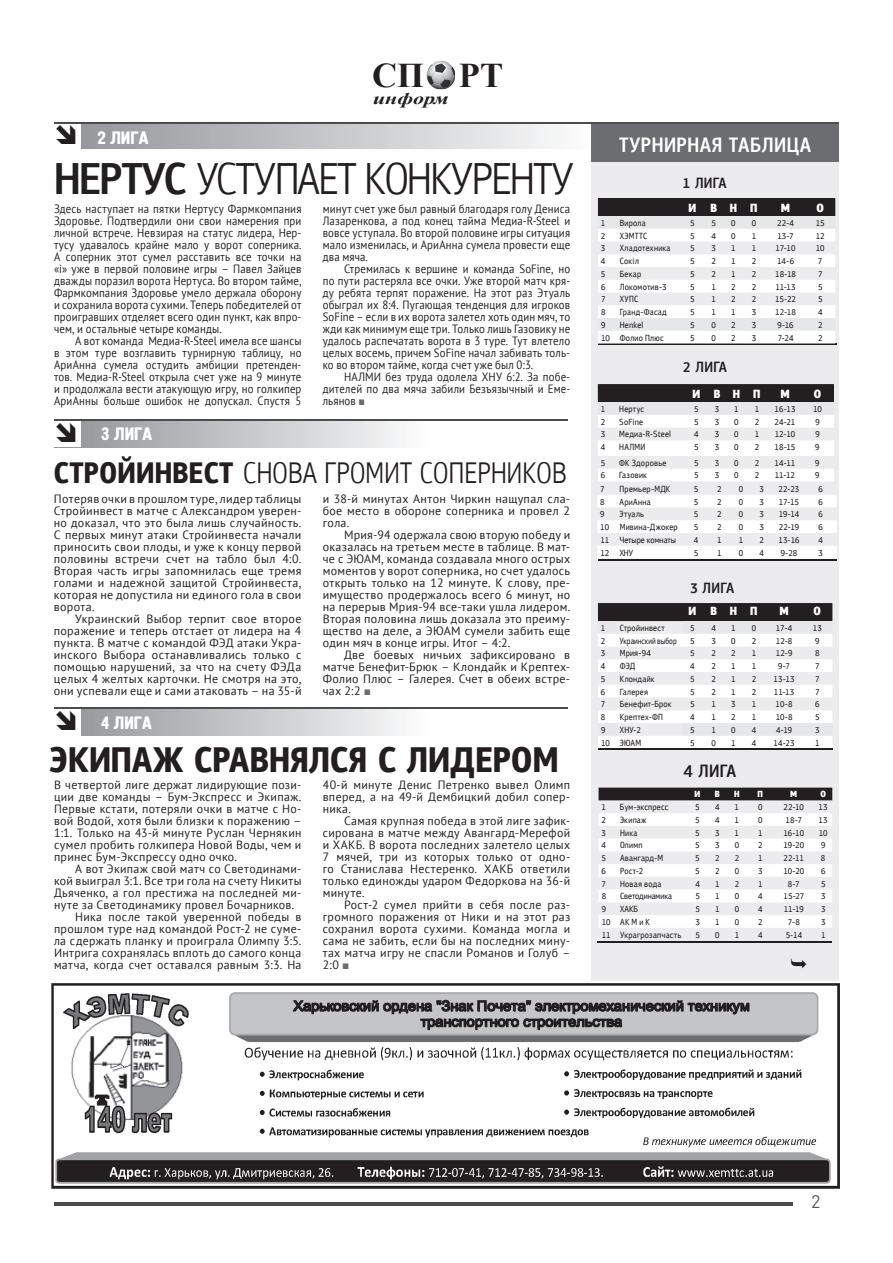
<style>
.page{position:relative;width:893px;height:1263px;background:#fff}
.page>*{position:absolute;margin:0;border:0;box-sizing:border-box;transform-origin:0 0}
.t1{font:700 34.65px "Times New Roman";color:#231f20}
.t2{font:18px "Hermes C";letter-spacing:.005em;color:#fff}
.t3{font:18px "DIN Pro";color:#57585a}
.t4{font:italic 700 16.2px "Times New Roman";color:#231f20;scale:1.35 1}
.t5{font:12px/12px "PT Sans";letter-spacing:.025em;color:#231f20;text-align:justify}
.t6{font:12px/12px "PT Sans";letter-spacing:.025em;color:#231f20;text-align:justify;scale:.9 1}
.t7{font:9px/12.8px "PF Bulletin Sans Pro";color:#231f20;text-align:right}
.s1{font-family:"Book Antiqua";color:#6c6d70}
</style>
<div class="page">
<div style="left:591px;top:122px;width:248px;height:1060px;background:#ececee"></div>
<img style="left:433px;top:61px;width:17px;height:28px">
<img style="left:426px;top:63px;width:29px;height:24px">
<hr style="left:54px;top:1202px;width:738px;height:3px;background:#4a4b4e">
<div style="left:591px;top:122px;width:248px;height:40px;background:#6c6d70"></div>
<hr style="left:598px;top:560px;width:238px;height:1px;background:#231f20">
<hr style="left:598px;top:344px;width:238px;height:1px;background:#231f20">
<hr style="left:54px;top:122px;width:785px;height:1px;background:#4b4c4d">
<hr style="left:597px;top:941px;width:234px;height:2px;background:#231f20">
<hr style="left:598px;top:748px;width:235px;height:2px;background:#231f20">
<img style="left:51px;top:981px;width:789px;height:208px">
<div style="left:54px;top:420px;width:375px;height:27px;background:linear-gradient(to right,#939498,#fafbfb)"></div>
<div style="left:54px;top:421px;width:26px;height:26px;background:#fff"></div>
<hr style="left:54px;top:419px;width:513px;height:2px;background:#4b4c4d">
<div style="left:54px;top:708px;width:375px;height:28px;background:linear-gradient(to right,#939498,#fafbfb)"></div>
<div style="left:54px;top:709px;width:26px;height:27px;background:#fff"></div>
<hr style="left:54px;top:708px;width:513px;height:1px;background:#4b4c4d">
<svg style="left:810px;top:1161px;width:15px;height:10px"></svg>
<svg style="left:54px;top:123px;width:540px;height:26px"></svg>
<svg style="left:598px;top:788px;width:234px;height:140px"></svg>
<svg style="left:598px;top:603px;width:234px;height:145px"></svg>
<svg style="left:597px;top:384px;width:240px;height:174px"></svg>
<svg style="left:598px;top:198px;width:237px;height:145px"></svg>
<h2 class="t2" style="left:97px;top:127px;width:53px">2 ЛИГА</h2>
<h1 class="t1" style="left:372px;top:51px;width:133px">СП РТ</h1>
<h3 class="t4" style="left:373px;top:87px;width:58px">информ</h3>
<p class="t6" style="left:54px;top:203px;width:276px">Здесь наступает на пятки Нертусу Фармкомпания Здоровье. Подтвердили они свои намерения при личной встрече. Невзирая на статус лидера, Нер&shy;тусу удавалось крайне мало у ворот соперника.<br>А соперник этот сумел расставить все точки на «і» уже в первой половине игры – Павел Зайцев дважды поразил ворота Нертуса. Во втором тайме, Фармкомпания Здоровье умело держала оборону и сохранила ворота сухими. Теперь победителей от проигравших отделяет всего один пункт, как впро&shy;чем, и остальные четыре команды.</p>
<p class="t6" style="left:54px;top:335px;width:276px;text-indent:21px">А вот команда Медиа-R-Steel имела все шансы в этом туре возглавить турнирную таблицу, но АриАнна сумела остудить амбиции претенден&shy;тов. Медиа-R-Steel открыла счет уже на 9 минуте и продолжала вести атакующую игру, но голкипер АриАнны больше ошибок не допускал. Спустя 5</p>
<h2 class="t2" style="left:101px;top:424px;width:52px">3 ЛИГА</h2>
<p class="t6" style="left:323px;top:203px;width:276px">минут счет уже был равный благодаря голу Дениса Лазаренкова, а под конец тайма Медиа-R-Steel и вовсе уступала. Во второй половине игры ситуация мало изменилась, и АриАнна сумела провести еще два мяча.</p>
<p class="t6" style="left:323px;top:263px;width:277px;text-indent:21px">Стремилась к вершине и команда SoFine, но по пути растеряла все очки. Уже второй матч кря&shy;ду ребята терпят поражение. На этот раз Этуаль обыграл их 8:4. Пугающая тенденция для игроков SoFine – если в их ворота залетел хоть один мяч, то жди как минимум еще три. Только лишь Газовику не удалось распечатать ворота в 3 туре. Тут влетело целых восемь, причем SoFine начал забивать толь&shy;ко во втором тайме, когда счет уже был 0:3.</p>
<p class="t6" style="left:323px;top:371px;width:277px;text-indent:21px">НАЛМИ без труда одолела ХНУ 6:2. За побе&shy;дителей по два мяча забили Безъязычный и Еме&shy;льянов <span class="s1">■</span></p>
<p class="t5" style="left:54px;top:492px;width:249px">Потеряв очки в прошлом туре, лидер таблицы Стройинвест в матче с Александром уверен&shy;но доказал, что это была лишь случайность.<br>С первых минут атаки Стройинвеста начали приносить свои плоды, и уже к концу первой половины встречи счет на табло был 4:0.<br>Вторая часть игры запомнилась еще тремя голами и надежной защитой Стройинвеста, которая не допустила ни единого гола в свои ворота.</p>
<p class="t5" style="left:54px;top:612px;width:249px;text-indent:21px">Украинский Выбор терпит свое второе поражение и теперь отстает от лидера на 4 пункта. В матче с командой ФЭД атаки Укра&shy;инского Выбора останавливались только с помощью нарушений, за что на счету ФЭДа целых 4 желтых карточки. Не смотря на это, они успевали еще и сами атаковать – на 35-й</p>
<h2 class="t2" style="left:101px;top:712px;width:52px">4 ЛИГА</h2>
<p class="t5" style="left:54px;top:779px;width:249px">В четвертой лиге держат лидирующие пози&shy;ции две команды – Бум-Экспресс и Экипаж.<br>Первые кстати, потеряли очки в матче с Но&shy;вой Водой, хотя были близки к поражению – 1:1. Только на 43-й минуте Руслан Чернякин сумел пробить голкипера Новой Воды, чем и принес Бум-Экспрессу одно очко.</p>
<p class="t5" style="left:75px;top:863px;width:228px">А вот Экипаж свой матч со Светодинами-</p>
<p class="t5" style="left:54px;top:875px;width:249px">кой выиграл 3:1. Все три гола на счету Никиты</p>
<p class="t5" style="left:54px;top:887px;width:249px">Дьяченко, а гол престижа на последней ми-</p>
<p class="t5" style="left:54px;top:899px;width:242px">нуте за Светодинамику провел Бочарников.</p>
<p class="t5" style="left:75px;top:911px;width:228px">Ника после такой уверенной победы в</p>
<p class="t5" style="left:54px;top:923px;width:249px">прошлом туре над командой Рост-2 не суме-</p>
<p class="t5" style="left:54px;top:935px;width:249px">ла сдержать планку и проиграла Олимпу 3:5.</p>
<p class="t5" style="left:54px;top:947px;width:249px">Интрига сохранялась вплоть до самого конца</p>
<p class="t5" style="left:54px;top:959px;width:249px">матча, когда счет оставался равным 3:3. На</p>
<p class="t5" style="left:323px;top:492px;width:249px">и 38-й минутах Антон Чиркин нащупал сла&shy;бое место в обороне соперника и провел 2 гола.</p>
<p class="t5" style="left:323px;top:528px;width:249px;text-indent:21px">Мрия-94 одержала свою вторую победу и оказалась на третьем месте в таблице. В мат&shy;че с ЭЮАМ, команда создавала много острых моментов у ворот соперника, но счет удалось открыть только на 12 минуте. К слову, пре&shy;имущество продержалось всего 6 минут, но на перерыв Мрия-94 все-таки ушла лидером.<br>Вторая половина лишь доказала это преиму&shy;щество на деле, а ЭЮАМ сумели забить еще один мяч в конце игры. Итог – 4:2.</p>
<p class="t5" style="left:323px;top:648px;width:249px;text-indent:21px">Две боевых ничьих зафиксировано в матче Бенефит-Брюк – Клондайк и Крептех-Фолио Плюс – Галерея. Счет в обеих встре&shy;чах 2:2 <span class="s1">■</span></p>
<p class="t5" style="left:323px;top:779px;width:249px">40-й минуте Денис Петренко вывел Олимп вперед, а на 49-й Дембицкий добил сопер&shy;ника.</p>
<p class="t5" style="left:323px;top:815px;width:249px;text-indent:21px">Самая крупная победа в этой лиге зафик&shy;сирована в матче между Авангард-Мерефой и ХАКБ. В ворота последних залетело целых 7 мячей, три из которых только от одно&shy;го Станислава Нестеренко. ХАКБ ответили только единожды ударом Федоркова на 36-й минуте.</p>
<p class="t5" style="left:323px;top:899px;width:249px;text-indent:21px">Рост-2 сумел прийти в себя после раз&shy;громного поражения от Ники и на этот раз сохранил ворота сухими. Команда могла и сама не забить, если бы на последних мину&shy;тах матча игру не спасли Романов и Голуб – 2:0 <span class="s1">■</span></p>
<p class="t7" style="left:620px;top:318px;width:25px">★■ ●</p>
<p class="t7" style="left:778px;top:672px;width:18px">✓ ✓ ✓</p>
<h2 class="t3" style="left:811px;top:1190px;width:11px">2</h2>
</div>
